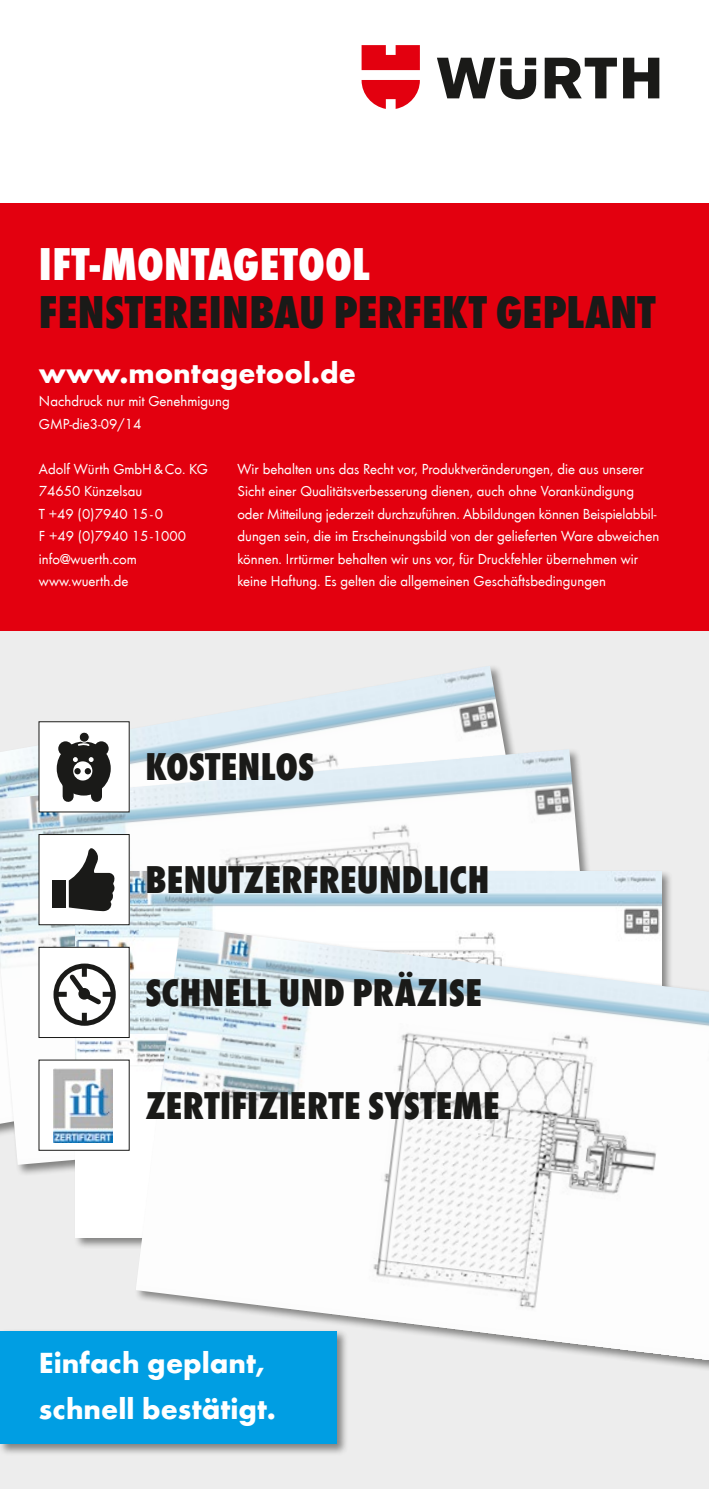
<style>
.page{position:relative;width:709px;height:1489px;background:#fff}
.page>*{position:absolute;margin:0;border:0;box-sizing:border-box;transform-origin:0 0}
.t1{font:800 condensed 47.5px "Wuerth";letter-spacing:.005em;color:#1a1a18}
.t2{font:800 condensed 47.5px "Wuerth";letter-spacing:.005em;color:#fff}
.t3{font:800 condensed 40px "Wuerth";letter-spacing:.005em;color:#1a1a18}
.t4{font:700 30px/45px "Wuerth";color:#fff}
.t5{font:15px/22.5px "Wuerth";color:#fff}
</style>
<div class="page">
<svg style="left:437px;top:58px;width:222px;height:41px"></svg>
<svg style="left:361px;top:45px;width:59px;height:64px"></svg>
<div style="left:0;top:203px;width:709px;height:428px;background:#e3000f"></div>
<div style="left:0;top:631px;width:709px;height:857px;background:#ededed"></div>
<img style="left:34px;top:666px;width:479px;height:81px">
<img style="left:0;top:749px;width:589px;height:415px">
<img style="left:76px;top:871px;width:585px;height:366px">
<div style="left:134px;top:925px;width:575px;height:447px;background:#1a1a18;opacity:.5"></div>
<img style="left:136px;top:926px;width:572px;height:434px">
<hr style="left:708px;top:631px;width:1px;height:857px;background:#ededed">
<div style="left:0;top:1329px;width:349px;height:126px;background:#1a1a18;opacity:.5"></div>
<div style="left:0;top:1330px;width:337px;height:113px;background:#009ee3"></div>
<div style="left:39px;top:721px;width:90px;height:91px;background:#fff"></div>
<div style="left:39px;top:834px;width:90px;height:90px;background:#fff"></div>
<div style="left:39px;top:834px;width:91px;height:91px;border:1px solid #1a1a18"></div>
<div style="left:39px;top:947px;width:90px;height:90px;background:#fff"></div>
<div style="left:39px;top:1059px;width:90px;height:91px;background:#fff"></div>
<img style="left:53px;top:1068px;width:60px;height:74px">
<div style="left:52px;top:880px;width:14px;height:27px;background:#1a1a18"></div>
<svg style="left:69px;top:848px;width:46px;height:63px"></svg>
<div style="left:53px;top:963px;width:63px;height:62px;border:5px solid #1a1a18;border-radius:50%"></div>
<div style="left:82px;top:966px;width:5px;height:10px;background:#1a1a18"></div>
<div style="left:57px;top:991px;width:10px;height:5px;background:#1a1a18"></div>
<div style="left:82px;top:1012px;width:5px;height:10px;background:#1a1a18"></div>
<div style="left:103px;top:991px;width:10px;height:5px;background:#1a1a18"></div>
<svg style="left:65px;top:970px;width:40px;height:35px"></svg>
<div style="left:57px;top:741px;width:54px;height:54px;background:#1a1a18;border-radius:50%"></div>
<div style="left:63px;top:782px;width:11px;height:14px;background:#1a1a18"></div>
<div style="left:91px;top:782px;width:11px;height:14px;background:#1a1a18"></div>
<div style="left:58px;top:741px;width:15px;height:14px;background:#1a1a18;border-radius:50%"></div>
<div style="left:94px;top:741px;width:15px;height:14px;background:#1a1a18;border-radius:50%"></div>
<svg style="left:73px;top:761px;width:19px;height:19px"></svg>
<svg style="left:85px;top:768px;width:6px;height:6px"></svg>
<div style="left:79px;top:732px;width:10px;height:10px;background:#1a1a18;border-radius:50%"></div>
<div style="left:79px;top:731px;width:11px;height:11px;border:1px solid #fff;border-radius:50%"></div>
<div style="left:74px;top:768px;width:7px;height:6px;background:#1a1a18;border-radius:50%"></div>
<svg style="left:89px;top:757px;width:5px;height:5px"></svg>
<svg style="left:73px;top:757px;width:5px;height:5px"></svg>
<svg style="left:78px;top:743px;width:12px;height:3px"></svg>
<h1 class="t2" style="left:39px;top:230px;width:332px">IFT-MONTAGETOOL</h1>
<h1 class="t1" style="left:39px;top:278px;width:618px">FENSTEREINBAU PERFEKT GEPLANT</h1>
<h3 class="t4" style="left:39px;top:348px;width:318px">www.montagetool.de</h3>
<p class="t5" style="left:39px;top:389px;width:192px">Nachdruck nur mit Genehmigung<br>GMP-die3-09/14</p>
<p class="t5" style="left:39px;top:456px;width:170px">Adolf Würth GmbH&amp;Co. KG<br>74650 Künzelsau<br>T +49 (0)7940 15-0<br>F +49 (0)7940 15-1000 info@wuerth.com www.wuerth.de</p>
<p class="t5" style="left:237px;top:456px;width:423px">Wir behalten uns das Recht vor, Produktveränderungen, die aus unserer Sicht einer Qualitätsverbesserung dienen, auch ohne Vorankündigung oder Mitteilung jederzeit durchzuführen. Abbildungen können Beispielabbil&shy;dungen sein, die im Erscheinungsbild von der gelieferten Ware abweichen können. Irrtürmer behalten wir uns vor, für Druckfehler übernehmen wir keine Haftung. Es gelten die allgemeinen Geschäftsbedingungen</p>
<h2 class="t3" style="left:145px;top:738px;width:170px">KOSTENLOS</h2>
<h2 class="t3" style="left:145px;top:851px;width:345px">BENUTZERFREUNDLICH</h2>
<h2 class="t3" style="left:145px;top:964px;width:338px">SCHNELL UND PRÄZISE</h2>
<h2 class="t3" style="left:145px;top:1076px;width:356px">ZERTIFIZIERTE SYSTEME</h2>
<h3 class="t4" style="left:39px;top:1338px;width:238px">Einfach geplant, schnell bestätigt.</h3>
</div>
